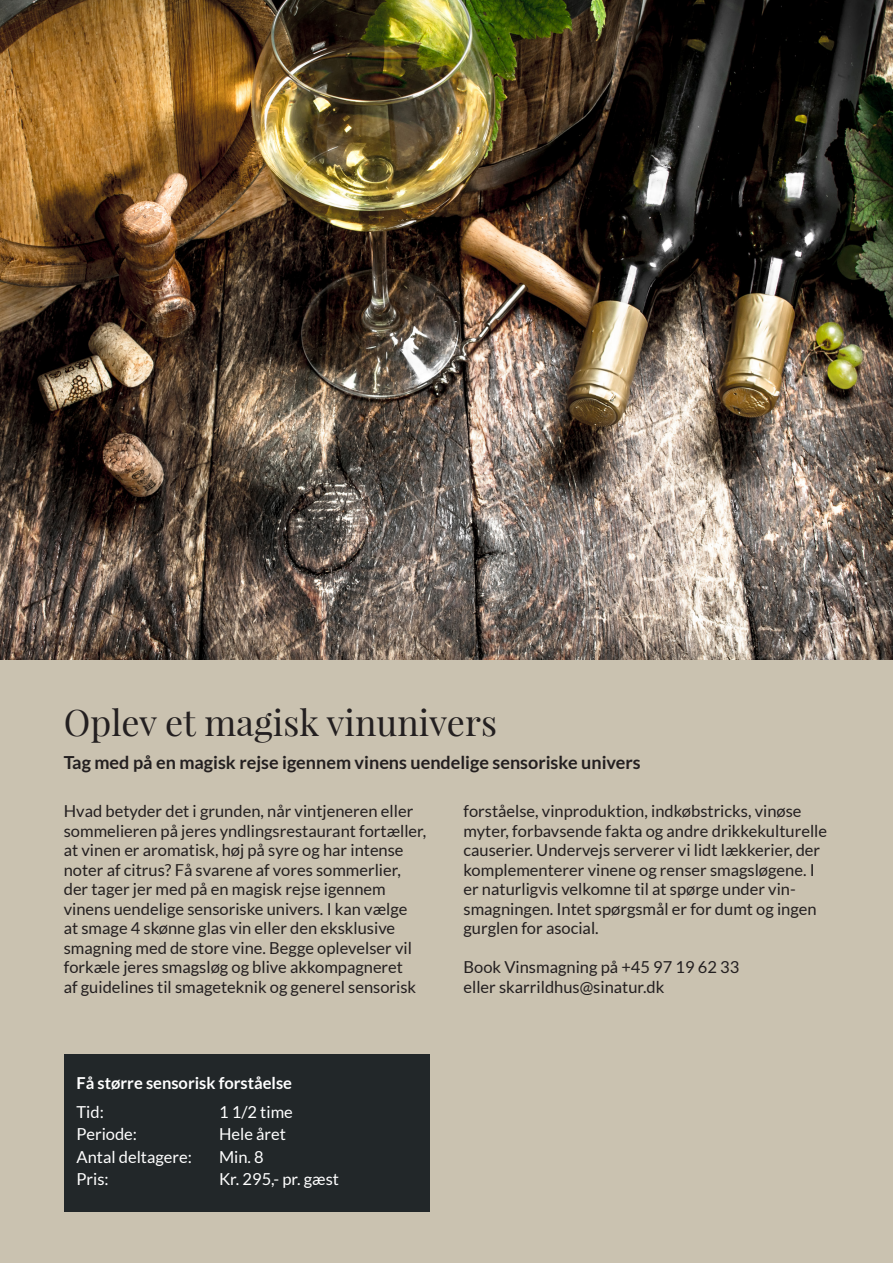
<style>
.page{position:relative;width:893px;height:1263px;background:#fff}
.page>*{position:absolute;margin:0;border:0;box-sizing:border-box;transform-origin:0 0}
.t1{font:36px "Playfair Display";color:#231f20}
.t2{font:700 18px "Lato";color:#231f20}
.t3{font:16.5px/19.5px "Lato";color:#231f20}
.t4{font:16.5px "Lato";color:#fff}
.t5{font:700 16.5px "Lato";color:#fff}
</style>
<div class="page">
<div style="left:0;top:659px;width:893px;height:604px;background:#cac2b0"></div>
<div style="left:64px;top:1054px;width:365px;height:158px;background:#222729"></div>
<img style="left:0;top:0;width:893px;height:659px">
<p class="t1" style="left:64px;top:700px;width:435px">Oplev et magisk vinunivers</p>
<p class="t2" style="left:64px;top:752px;width:578px">Tag med på en magisk rejse igennem vinens uendelige sensoriske univers</p>
<p class="t3" style="left:64px;top:801px;width:364px">Hvad betyder det i grunden, når vintjeneren eller sommelieren på jeres yndlingsrestaurant fortæller, at vinen er aromatisk, høj på syre og har intense noter af citrus? Få svarene af vores sommerlier, der tager jer med på en magisk rejse igennem vinens uendelige sensoriske univers. I kan vælge<br>at smage 4 skønne glas vin eller den eksklusive smagning med de store vine. Begge oplevelser vil forkæle jeres smagsløg og blive akkompagneret<br>af guidelines til smageteknik og generel sensorisk</p>
<p class="t3" style="left:463px;top:801px;width:365px">forståelse, vinproduktion, indkøbstricks, vinøse myter, forbavsende fakta og andre drikkekulturelle causerier. Undervejs serverer vi lidt lækkerier, der komplementerer vinene og renser smagsløgene. I er naturligvis velkomne til at spørge under vin-</p>
<p class="t3" style="left:463px;top:899px;width:355px">smagningen. Intet spørgsmål er for dumt og ingen gurglen for asocial.</p>
<p class="t3" style="left:463px;top:957px;width:277px">Book Vinsmagning på +45 97 19 62 33</p>
<p class="t3" style="left:463px;top:977px;width:202px">eller skarrildhus@sinatur.dk</p>
<p class="t5" style="left:77px;top:1074px;width:217px">Få større sensorisk forståelse</p>
<p class="t4" style="left:77px;top:1102px;width:29px">Tid:</p>
<p class="t4" style="left:219px;top:1102px;width:75px">1 1/2 time</p>
<p class="t4" style="left:77px;top:1125px;width:62px">Periode:</p>
<p class="t4" style="left:219px;top:1125px;width:68px">Hele året</p>
<p class="t4" style="left:77px;top:1147px;width:117px">Antal deltagere:</p>
<p class="t4" style="left:219px;top:1147px;width:46px">Min. 8</p>
<p class="t4" style="left:77px;top:1170px;width:34px">Pris:</p>
<p class="t4" style="left:219px;top:1170px;width:122px">Kr. 295,- pr. gæst</p>
</div>
